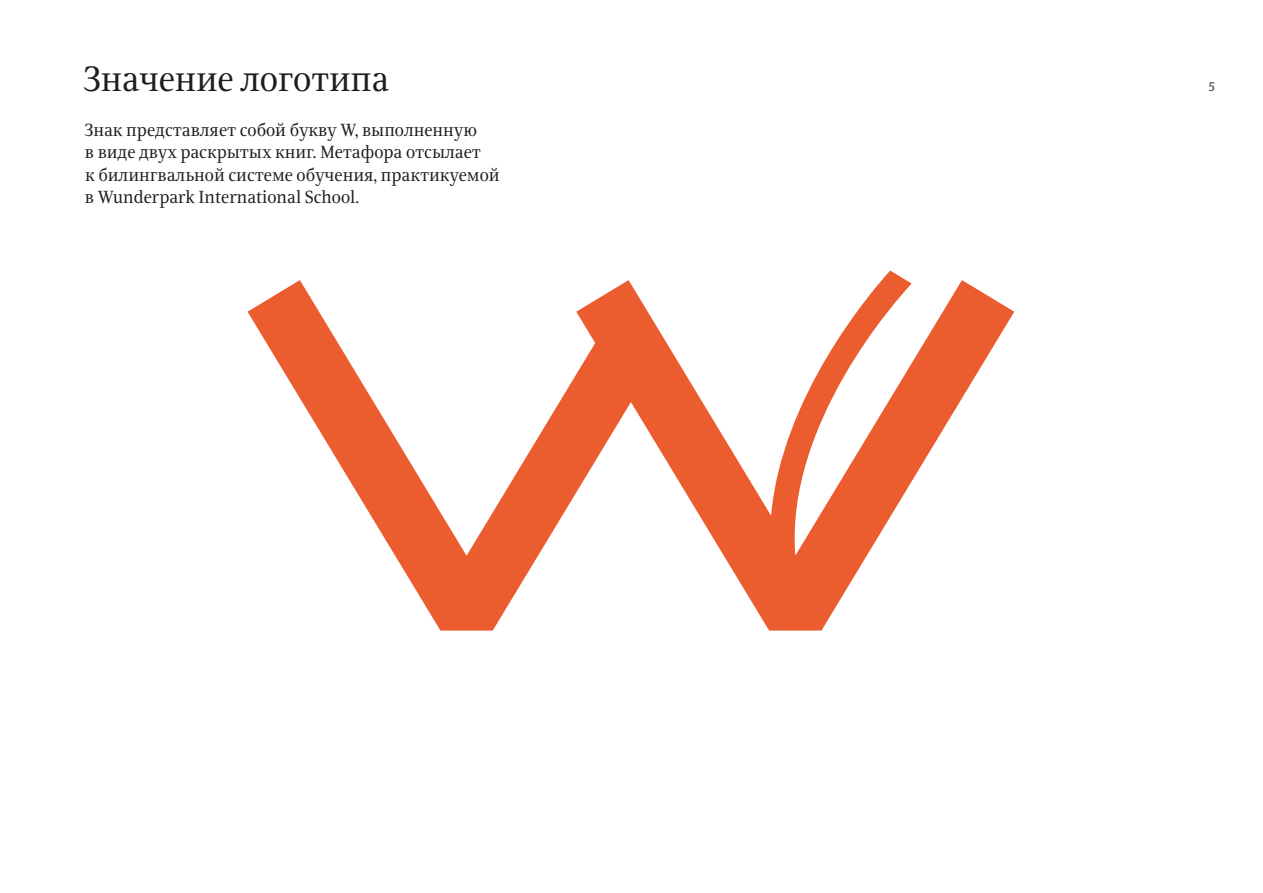
<style>
.page{position:relative;width:1263px;height:893px;background:#fff}
.page>*{position:absolute;margin:0;border:0;box-sizing:border-box;transform-origin:0 0}
.t1{font:33px "ALS Artemius";letter-spacing:-.01em;color:#1d1d1b}
.t2{font:16.5px/22.5px "ALS Artemius";letter-spacing:-.005em;color:#1d1d1b}
.t3{font:500 12px "ALS Artemius Sans Neue";color:#575756}
</style>
<div class="page">
<svg style="left:248px;top:271px;width:766px;height:360px"></svg>
<h1 class="t1" style="left:83px;top:57px;width:308px">Значение логотипа</h1>
<p class="t2" style="left:85px;top:118px;width:417px">Знак представляет собой букву W, выполненную<br>в виде двух раскрытых книг. Метафора отсылает<br>к билингвальной системе обучения, практикуемой в Wunderpark International School.</p>
<p class="t3" style="left:1208px;top:78px;width:8px">5</p>
</div>
